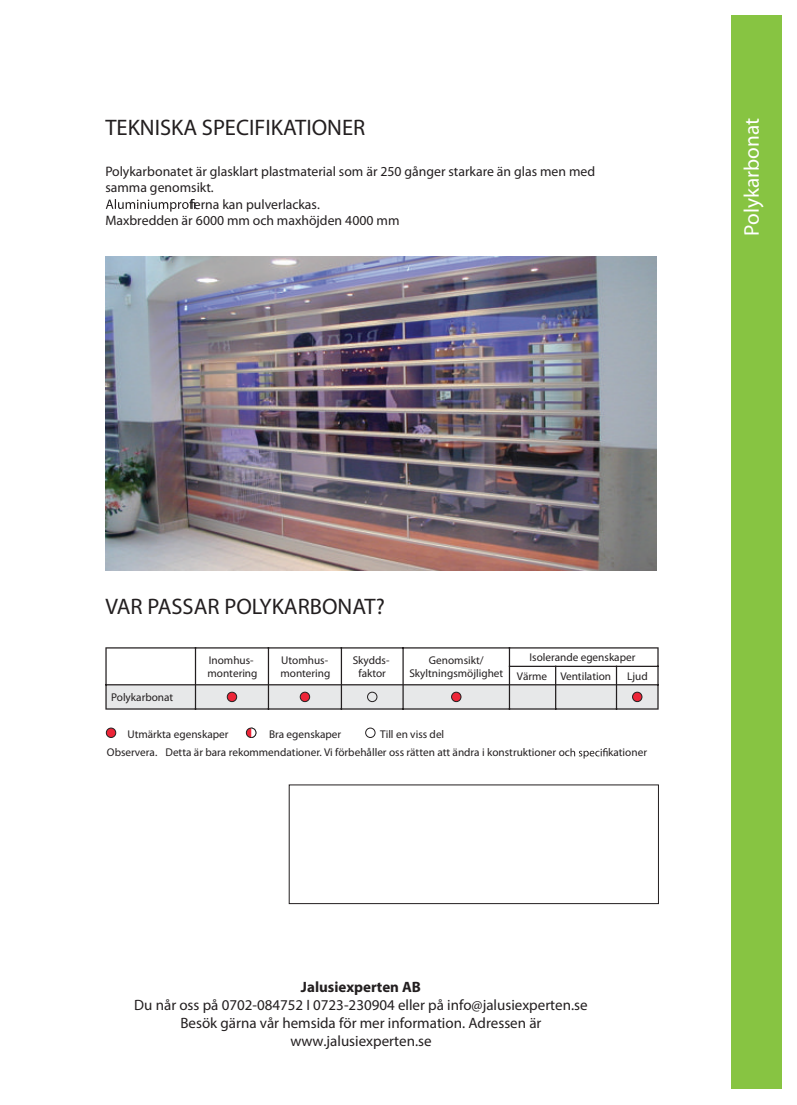
<style>
.page{position:relative;width:797px;height:1105px;background:#fff}
.page>*{position:absolute;margin:0;border:0;box-sizing:border-box;transform-origin:0 0}
.t1{font:22.5px "DIN Mittelschrift";color:#231f20}
.t2{font:21.25px "DIN Mittelschrift";color:#fff}
.t3{font:15px/18px "Myriad Pro";color:#231f20;text-align:center}
.t4{font:700 15px "Myriad Pro";color:#231f20}
.t5{font:300 13.75px "Akzidenz Grotesk BE";color:#231f20}
.t6{font:11.25px/13.5px "DIN Mittelschrift";color:#231f20}
.t7{font:300 11.25px "Akzidenz Grotesk BE";color:#231f20}
.s1{font-weight:500}
</style>
<div class="page">
<svg style="left:106px;top:199px;width:89px;height:13px"></svg>
<div style="left:289px;top:785px;width:369px;height:119px;border:1px solid #231f20"></div>
<div style="left:731px;top:16px;width:50px;height:1073px;background:#87c442"></div>
<svg style="left:105px;top:647px;width:553px;height:63px"></svg>
<div style="left:451px;top:692px;width:10px;height:10px;background:#ed2538;border-radius:50%"></div>
<div style="left:451px;top:692px;width:10px;height:10px;border:1px solid #231f20;border-radius:50%"></div>
<div style="left:632px;top:692px;width:10px;height:10px;background:#ed2538;border-radius:50%"></div>
<div style="left:632px;top:692px;width:10px;height:10px;border:1px solid #231f20;border-radius:50%"></div>
<svg style="left:570px;top:748px;width:37px;height:10px"></svg>
<svg style="left:106px;top:727px;width:270px;height:11px"></svg>
<img style="left:105px;top:256px;width:552px;height:314px">
<h1 class="t1" style="left:105px;top:114px;width:261px">TEKNISKA SPECIFIKATIONER</h1>
<p class="t5" style="left:105px;top:163px;width:491px">Polykarbonatet är glasklart plastmaterial som är 250 gånger starkare än glas men med</p>
<p class="t5" style="left:105px;top:179px;width:110px">samma genomsikt.</p>
<p class="t5" style="left:190px;top:196px;width:131px">lerna kan pulverlackas.</p>
<p class="t5" style="left:105px;top:212px;width:296px">Maxbredden är 6000 mm och maxhöjden 4000 mm</p>
<h2 class="t2" style="left:738px;top:236px;width:119px;rotate:-90deg">Polykarbonat</h2>
<h1 class="t1" style="left:105px;top:592px;width:281px">VAR PASSAR POLYKARBONAT?</h1>
<p class="t6" style="left:111px;top:690px;width:64px">Polykarbonat</p>
<p class="t6" style="left:207px;top:653px;width:52px">Inomhus&shy;montering</p>
<p class="t6" style="left:280px;top:653px;width:52px">Utomhus&shy;montering</p>
<p class="t6" style="left:353px;top:653px;width:38px;text-align:center">Skydds&shy;faktor</p>
<p class="t6" style="left:409px;top:653px;width:95px;text-align:center">Genomsikt/<br>Skyltningsmöjlighet</p>
<p class="t6" style="left:517px;top:648px;width:120px;line-height:18.5px;text-indent:13px">Isolerande egenskaper<br>Värme Ventilation</p>
<p class="t6" style="left:627px;top:669px;width:22px">Ljud</p>
<p class="t6" style="left:127px;top:727px;width:102px">Utmärkta egenskaper</p>
<p class="t6" style="left:269px;top:727px;width:74px">Bra egenskaper</p>
<p class="t6" style="left:380px;top:727px;width:65px">Till en viss del</p>
<p class="t7" style="left:107px;top:746px;width:464px"><span class="s1">Observera.</span> Detta är bara rekommendationer. Vi förbehåller oss rätten att ändra i konstruktioner oc</p>
<p class="t7" style="left:608px;top:746px;width:40px">kationer</p>
<h3 class="t4" style="left:301px;top:977px;width:122px">Jalusiexperten AB</h3>
<h3 class="t3" style="left:134px;top:996px;width:455px">Du når oss på 0702-084752 I 0723-230904 eller på info@jalusiexperten.se<br>Besök gärna vår hemsida för mer information. Adressen är www.jalusiexperten.se</h3>
</div>
